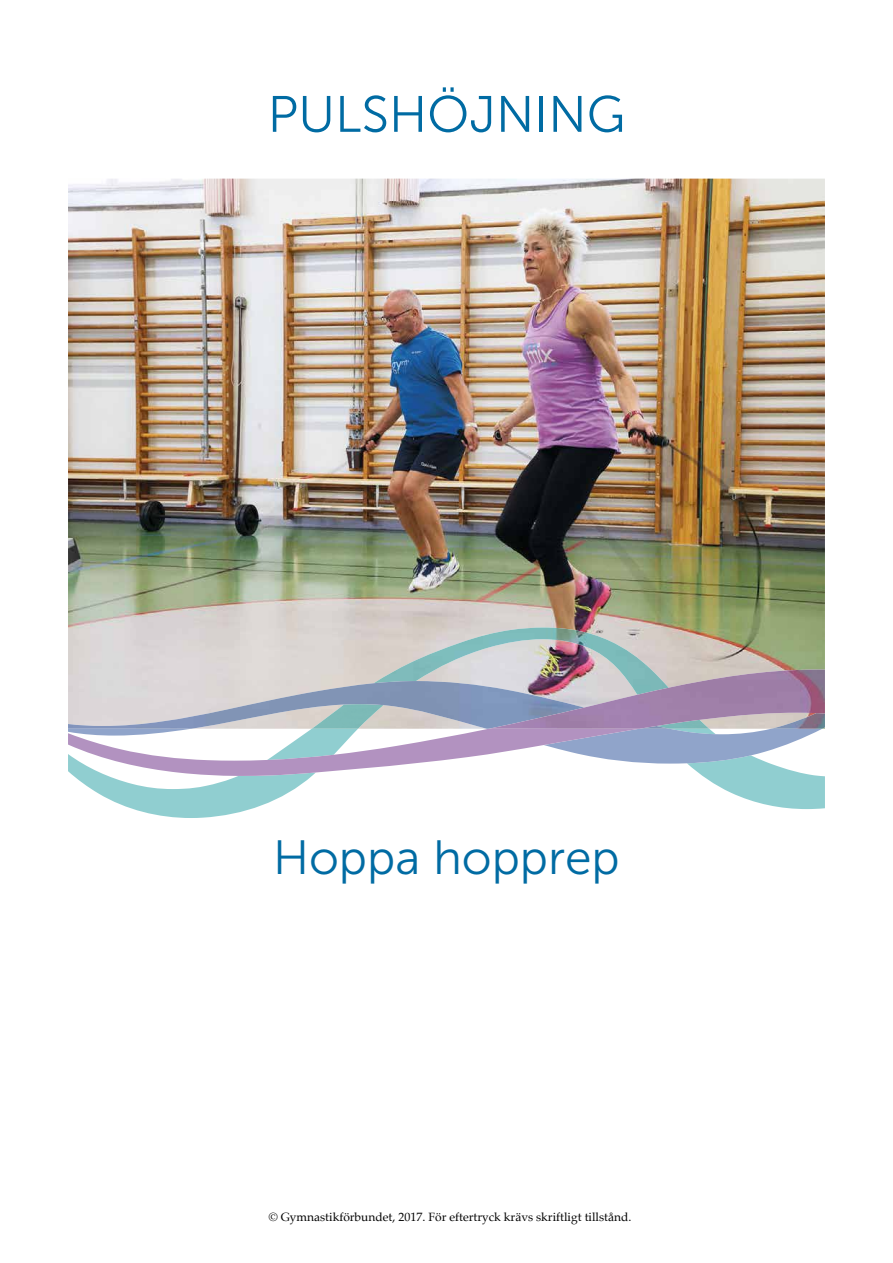
<style>
.page{position:relative;width:893px;height:1263px;background:#fff}
.page>*{position:absolute;margin:0;border:0;box-sizing:border-box;transform-origin:0 0}
.t1{font:51px "Museo Sans 300";color:#006ba3}
.t2{font:48px "Museo Sans 300";color:#006ba3}
.t3{font:12px "Palatino";color:#000}
</style>
<div class="page">
<img style="left:68px;top:179px;width:757px;height:502px">
<img style="left:374px;top:627px;width:295px;height:54px">
<svg style="left:74px;top:776px;width:751px;height:42px"></svg>
<img style="left:68px;top:681px;width:421px;height:48px">
<svg style="left:68px;top:729px;width:754px;height:47px"></svg>
<img style="left:489px;top:669px;width:336px;height:60px">
<h1 class="t1" style="left:268px;top:87px;width:359px">PULSHÖJNING</h1>
<h2 class="t2" style="left:273px;top:831px;width:348px">Hoppa hopprep</h2>
<p class="t3" style="left:269px;top:1207px;width:364px">© Gymnastikförbundet, 2017. För eftertryck krävs skriftligt tillstånd.</p>
</div>
